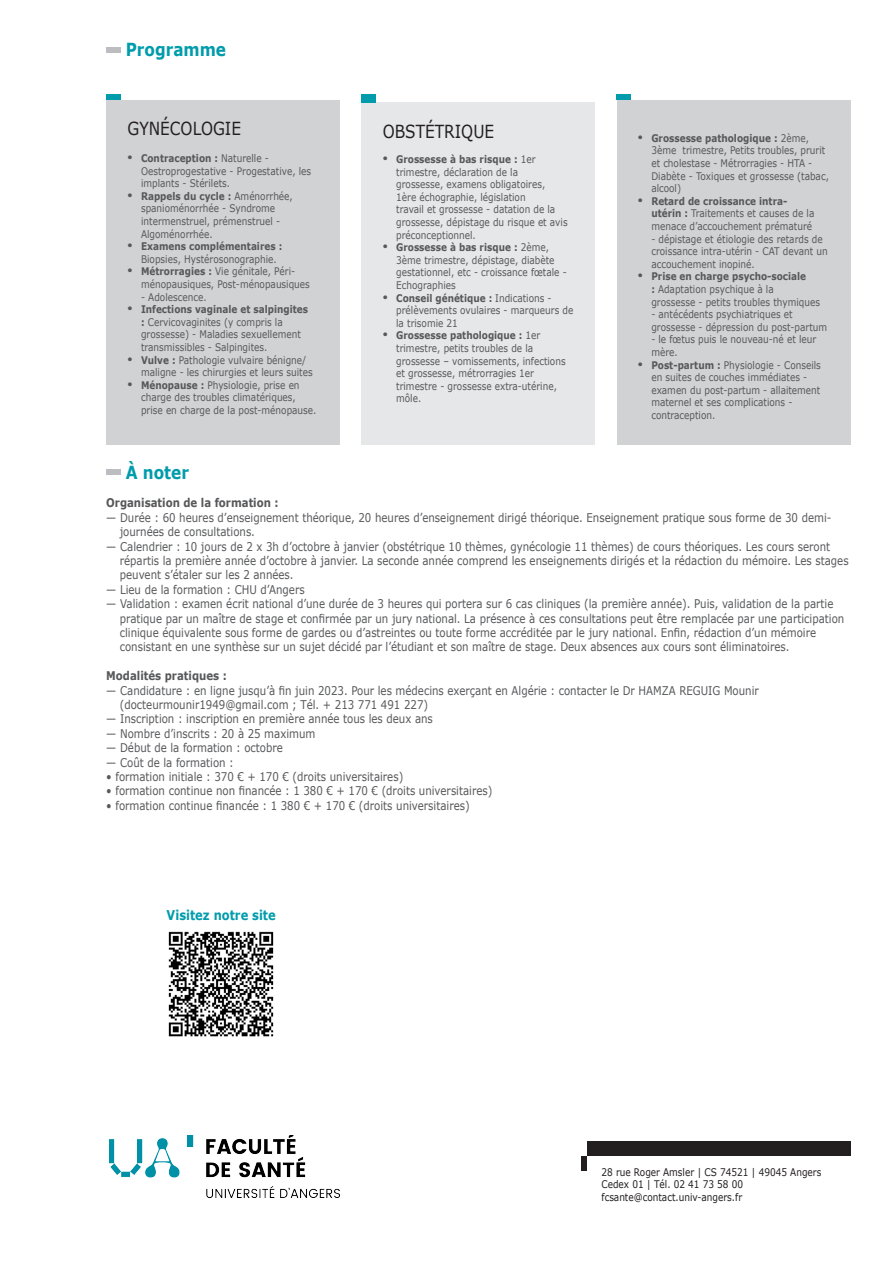
<style>
.page{position:relative;width:893px;height:1263px;background:#fff}
.page>*{position:absolute;margin:0;border:0;box-sizing:border-box;transform-origin:0 0}
.t1{font:18px "Verdana";color:#231f20;scale:.85 1}
.t2{font:700 18px "Verdana";color:#009cac;scale:.85 1}
.t3{font:700 13.5px "Verdana";color:#009cac;scale:.85 1}
.t4{font:12px/14.4px "Verdana";color:#57585a;scale:.85 1}
.t5{font:700 12px "Verdana";color:#57585a;scale:.85 1}
.t6{font:10.5px/12.6px "Verdana";color:#57585a;scale:.85 1}
.t7{font:10.5px/12.6px "Verdana";color:#231f20;scale:.85 1}
.s1{font-family:"Myriad Pro";font-size:18px}
.s2{font-weight:700}
</style>
<div class="page">
<div style="left:581px;top:1156px;width:6px;height:14px;background:#231f20"></div>
<div style="left:587px;top:1142px;width:263px;height:14px;background:#231f20"></div>
<div style="left:106px;top:47px;width:14px;height:6px;background:#bcbdc0"></div>
<img style="left:110px;top:1135px;width:230px;height:62px">
<div style="left:106px;top:469px;width:14px;height:6px;background:#bcbdc0"></div>
<div style="left:106px;top:100px;width:234px;height:345px;background:#d1d2d4"></div>
<div style="left:106px;top:94px;width:14px;height:6px;background:#009cac"></div>
<div style="left:361px;top:103px;width:234px;height:342px;background:#e6e7e9"></div>
<div style="left:361px;top:94px;width:15px;height:9px;background:#009cac"></div>
<div style="left:617px;top:100px;width:233px;height:345px;background:#d1d2d4"></div>
<div style="left:617px;top:94px;width:14px;height:6px;background:#009cac"></div>
<img style="left:168px;top:931px;width:106px;height:106px">
<h1 class="t2" style="left:126px;top:37px;width:120px">Programme</h1>
<p class="t1" style="left:128px;top:116px;width:135px">GYNÉCOLOGIE</p>
<p class="t6" style="left:141px;top:152px;width:202px;text-indent:-14px"><span class="s1">•</span> <span class="s2">Contraception :</span> Naturelle -<br>Oestroprogestative - Progestative, les implants - Stérilets.</p>
<p class="t6" style="left:141px;top:190px;width:180px;text-indent:-14px"><span class="s1">•</span> <span class="s2">Rappels du cycle :</span> Aménorrhée, spanioménorrhée - Syndrome intermenstruel, prémenstruel -<br>Algoménorrhée.</p>
<p class="t6" style="left:141px;top:240px;width:168px;text-indent:-14px"><span class="s1">•</span> <span class="s2">Examens complémentaires :<br></span>Biopsies, Hystérosonographie.</p>
<p class="t6" style="left:141px;top:265px;width:200px;text-indent:-14px"><span class="s1">•</span> <span class="s2">Métrorragies :</span> Vie génitale, Péri&shy;ménopausiques, Post-ménopausiques</p>
<p class="t6" style="left:141px;top:290px;width:79px">- Adolescence.</p>
<p class="t6" style="left:141px;top:303px;width:198px;text-indent:-14px"><span class="s1">•</span> <span class="s2">Infections vaginale et salpingites :</span> Cervicovaginites (y compris la grossesse) - Maladies sexuellement transmissibles - Salpingites.</p>
<p class="t6" style="left:141px;top:353px;width:204px;text-indent:-14px"><span class="s1">•</span> <span class="s2">Vulve :</span> Pathologie vulvaire bénigne/ maligne - les chirurgies et leurs suites</p>
<p class="t6" style="left:141px;top:379px;width:208px;text-indent:-14px"><span class="s1">•</span> <span class="s2">Ménopause :</span> Physiologie, prise en charge des troubles climatériques, prise en charge de la post-ménopause.</p>
<p class="t1" style="left:383px;top:119px;width:133px">OBSTÉTRIQUE</p>
<p class="t6" style="left:396px;top:153px;width:203px;text-indent:-14px"><span class="s1">•</span> <span class="s2">Grossesse à bas risque :</span> 1er trimestre, déclaration de la grossesse, examens obligatoires,<br>1ère échographie, législation<br>travail et grossesse - datation de la grossesse, dépistage du risque et avis préconceptionnel.</p>
<p class="t6" style="left:396px;top:241px;width:202px;text-indent:-14px"><span class="s1">•</span> <span class="s2">Grossesse à bas risque :</span> 2ème,<br>3ème trimestre, dépistage, diabète gestationnel, etc - croissance fœtale -<br>Echographies</p>
<p class="t6" style="left:396px;top:291px;width:210px;text-indent:-14px"><span class="s1">•</span> <span class="s2">Conseil génétique :</span> Indications - prélèvements ovulaires - marqueurs de la trisomie 21</p>
<p class="t6" style="left:396px;top:329px;width:201px;text-indent:-14px"><span class="s1">•</span> <span class="s2">Grossesse pathologique :</span> 1er trimestre, petits troubles de la grossesse – vomissements, infections et grossesse, métrorragies 1er trimestre - grossesse extra-utérine, môle.</p>
<p class="t6" style="left:651px;top:132px;width:210px;text-indent:-14px"><span class="s1">•</span> <span class="s2">Grossesse pathologique :</span> 2ème,<br>3ème trimestre, Petits troubles, prurit et cholestase - Métrorragies - HTA -<br>Diabète - Toxiques et grossesse (tabac, alcool)</p>
<p class="t6" style="left:651px;top:195px;width:193px;text-indent:-14px"><span class="s1">•</span> <span class="s2">Retard de croissance intra&shy;utérin :</span> Traitements et causes de la menace d’accouchement prématuré</p>
<p class="t6" style="left:651px;top:232px;width:209px">- dépistage et étiologie des retards de croissance intra-utérin - CAT devant un accouchement inopiné.</p>
<p class="t6" style="left:651px;top:270px;width:200px;text-indent:-14px"><span class="s1">•</span> <span class="s2">Prise en charge psycho-sociale<br>:</span> Adaptation psychique à la grossesse - petits troubles thymiques</p>
<p class="t6" style="left:651px;top:308px;width:208px">- antécédents psychiatriques et grossesse - dépression du post-partum</p>
<p class="t6" style="left:651px;top:333px;width:196px">- le fœtus puis le nouveau-né et leur mère.</p>
<p class="t6" style="left:651px;top:358px;width:201px;text-indent:-14px"><span class="s1">•</span> <span class="s2">Post-partum :</span> Physiologie - Conseils en suites de couches immédiates - examen du post-partum - allaitement maternel et ses complications - contraception.</p>
<p class="t2" style="left:126px;top:459px;width:76px">À noter</p>
<p class="t5" style="left:106px;top:494px;width:204px">Organisation de la formation :</p>
<p class="t4" style="left:120px;top:510px;width:839px;text-indent:-14px">— Durée : 60 heures d’enseignement théorique, 20 heures d’enseignement dirigé théorique. Enseignement pratique sous forme de 30 demi&shy;journées de consultations.</p>
<p class="t4" style="left:120px;top:539px;width:859px;text-indent:-14px">— Calendrier : 10 jours de 2 x 3h d’octobre à janvier (obstétrique 10 thèmes, gynécologie 11 thèmes) de cours théoriques. Les cours seront répartis la première année d’octobre à janvier. La seconde année comprend les enseignements dirigés et la rédaction du mémoire. Les stages peuvent s’étaler sur les 2 années.</p>
<p class="t4" style="left:106px;top:582px;width:235px">— Lieu de la formation : CHU d’Angers</p>
<p class="t4" style="left:120px;top:596px;width:854px;text-indent:-14px">— Validation : examen écrit national d’une durée de 3 heures qui portera sur 6 cas cliniques (la première année). Puis, validation de la partie pratique par un maître de stage et confirmée par un jury national. La présence à ces consultations peut être remplacée par une participation clinique équivalente sous forme de gardes ou d’astreintes ou toute forme accréditée par le jury national. Enfin, rédaction d’un mémoire consistant en une synthèse sur un sujet décidé par l’étudiant et son maître de stage. Deux absences aux cours sont éliminatoires.</p>
<p class="t5" style="left:106px;top:667px;width:143px">Modalités pratiques :</p>
<p class="t4" style="left:120px;top:683px;width:753px;text-indent:-14px">— Candidature : en ligne jusqu’à fin juin 2023. Pour les médecins exerçant en Algérie : contacter le Dr HAMZA REGUIG Mounir (docteurmounir1949@gmail.com ; Tél. + 213 771 491 227)</p>
<p class="t4" style="left:106px;top:712px;width:386px">— Inscription : inscription en première année tous les deux ans</p>
<p class="t4" style="left:106px;top:726px;width:248px">— Nombre d’inscrits : 20 à 25 maximum</p>
<p class="t4" style="left:106px;top:740px;width:209px">— Début de la formation : octobre</p>
<p class="t4" style="left:106px;top:755px;width:152px">— Coût de la formation :</p>
<p class="t4" style="left:106px;top:769px;width:351px">• formation initiale : 370 € + 170 € (droits universitaires)</p>
<p class="t4" style="left:106px;top:784px;width:456px">• formation continue non financée : 1 380 € + 170 € (droits universitaires)</p>
<p class="t4" style="left:106px;top:798px;width:429px">• formation continue financée : 1 380 € + 170 € (droits universitaires)</p>
<p class="t3" style="left:167px;top:905px;width:130px">Visitez notre site</p>
<p class="t7" style="left:601px;top:1165px;width:260px">28 rue Roger Amsler | CS 74521 | 49045 Angers<br>Cedex 01 | Tél. 02 41 73 58 00</p>
<p class="t7" style="left:601px;top:1191px;width:167px">fcsante@contact.univ-angers.fr</p>
</div>
